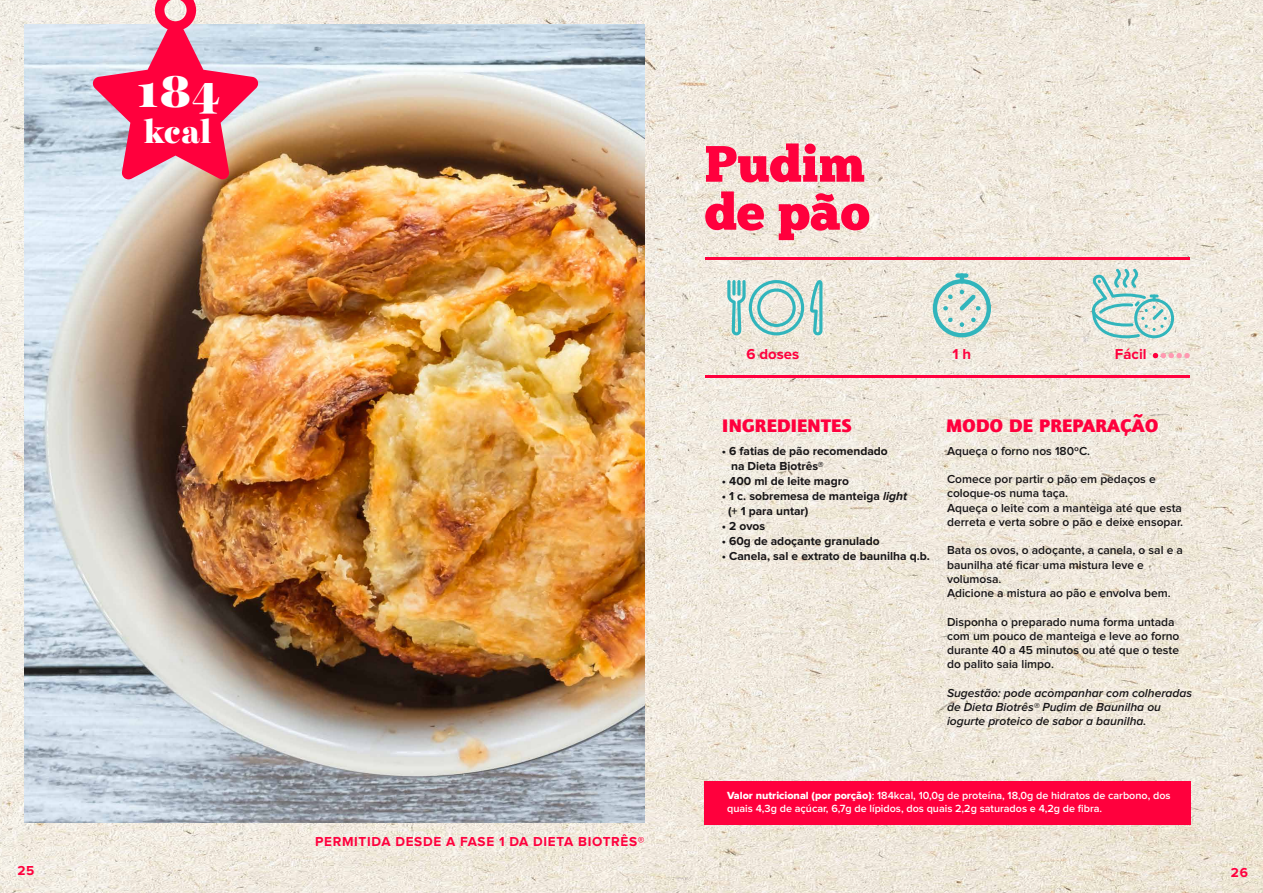
<style>
.page{position:relative;width:1263px;height:893px;background:#fff}
.page>*{position:absolute;margin:0;border:0;box-sizing:border-box;transform-origin:0 0}
.t1{font:51px/48px "Chunk Five Ex";color:#ff003d}
.t2{font:900 45px "Harriet Display";color:#fff}
.t3{font:900 31.65px "Harriet Display";color:#fff}
.t4{font:700 23.85px "Foundry Journal SC";color:#ff003d}
.t5{font:700 14.85px "Proxima Nova";color:#ff003d}
.t6{font:700 13.5px "Proxima Nova";letter-spacing:.05em;color:#ff003d}
.t7{font:600 12px/14.2px "Proxima Nova";color:#171517}
.t8{font:700 12px/15px "Proxima Nova";color:#171517}
.t9{font:italic 600 12px/14.2px "Proxima Nova";color:#171517}
.t10{font:600 10.8px/12.6px "Proxima Nova";color:#fff}
.s1{font-style:italic}
.s2{font-family:"Proxima Nova Extrabld";font-weight:400}
</style>
<div class="page">
<img style="left:0;top:0;width:1263px;height:893px">
<img style="left:25px;top:24px;width:620px;height:798px">
<svg style="left:92px;top:0;width:167px;height:180px;background:#e87792"></svg>
<div style="left:704px;top:781px;width:486px;height:43px;background:#ff003d"></div>
<hr style="left:705px;top:375px;width:485px;height:3px;background:#ff003d">
<hr style="left:705px;top:257px;width:485px;height:3px;background:#ff003d">
<svg style="left:1091px;top:269px;width:83px;height:69px;background:#c1dcd6"></svg>
<svg style="left:810px;top:280px;width:12px;height:55px"></svg>
<svg style="left:727px;top:280px;width:77px;height:55px;background:#b4d8d3"></svg>
<svg style="left:933px;top:279px;width:58px;height:58px;background:#bad9d2"></svg>
<hr style="left:960px;top:273px;width:4px;height:11px;background:#31b5bc;border-radius:2px">
<div style="left:955px;top:273px;width:13px;height:5px;background:#31b5bc;border-radius:2px"></div>
<svg style="left:1153px;top:353px;width:37px;height:5px"></svg>
<p class="t6" style="left:17px;top:864px;width:18px">25</p>
<h2 class="t2" style="left:137px;top:60px;width:84px">184</h2>
<h3 class="t3" style="left:144px;top:110px;width:69px">kcal</h3>
<p class="t6" style="left:315px;top:836px;width:331px">PERMITIDA DESDE A FASE 1 DA DIETA BIOTRÊS®</p>
<h1 class="t1" style="left:705px;top:139px;width:167px">Pudim de pão</h1>
<p class="t5" style="left:746px;top:348px;width:54px">6 doses</p>
<p class="t5" style="left:952px;top:348px;width:20px">1 h</p>
<p class="t5" style="left:1115px;top:348px;width:33px">Fácil</p>
<h3 class="t4" style="left:722px;top:410px;width:132px">ingredientes</h3>
<h3 class="t4" style="left:946px;top:410px;width:214px">modo de preparação</h3>
<p class="t8" style="left:731px;top:444px;width:158px;text-indent:-9px">• 6 fatias de pão recomendado na Dieta Biotrês®</p>
<p class="t8" style="left:722px;top:474px;width:129px">• 400 ml de leite magro</p>
<p class="t8" style="left:728px;top:489px;width:181px;text-indent:-6px">• 1 c. sobremesa de manteiga <span class="s1">light </span>(+ 1 para untar)</p>
<p class="t8" style="left:722px;top:519px;width:45px">• 2 ovos</p>
<p class="t8" style="left:722px;top:534px;width:159px">• 60g de adoçante granulado</p>
<p class="t8" style="left:722px;top:549px;width:210px">• Canela, sal e extrato de baunilha q.b.</p>
<p class="t7" style="left:947px;top:444px;width:145px">Aqueça o forno nos 180ºC.</p>
<p class="t7" style="left:947px;top:472px;width:238px">Comece por partir o pão em pedaços e coloque-os numa taça.<br>Aqueça o leite com a manteiga até que esta derreta e verta sobre o pão e deixe ensopar.</p>
<p class="t7" style="left:947px;top:544px;width:237px">Bata os ovos, o adoçante, a canela, o sal e a baunilha até ficar uma mistura leve e volumosa.<br>Adicione a mistura ao pão e envolva bem.</p>
<p class="t7" style="left:947px;top:615px;width:234px">Disponha o preparado numa forma untada com um pouco de manteiga e leve ao forno durante 40 a 45 minutos ou até que o teste do palito saia limpo.</p>
<p class="t9" style="left:947px;top:686px;width:247px">Sugestão: pode acompanhar com colheradas de Dieta Biotrês® Pudim de Baunilha ou iogurte proteico de sabor a baunilha.</p>
<p class="t10" style="left:727px;top:790px;width:445px"><span class="s2">Valor nutricional (por porção)</span>: 184kcal, 10,0g de proteína, 18,0g de hidratos de carbono, dos quais 4,3g de açúcar, 6,7g de lípidos, dos quais 2,2g saturados e 4,2g de fibra.</p>
<p class="t6" style="left:1231px;top:866px;width:18px">26</p>
</div>
